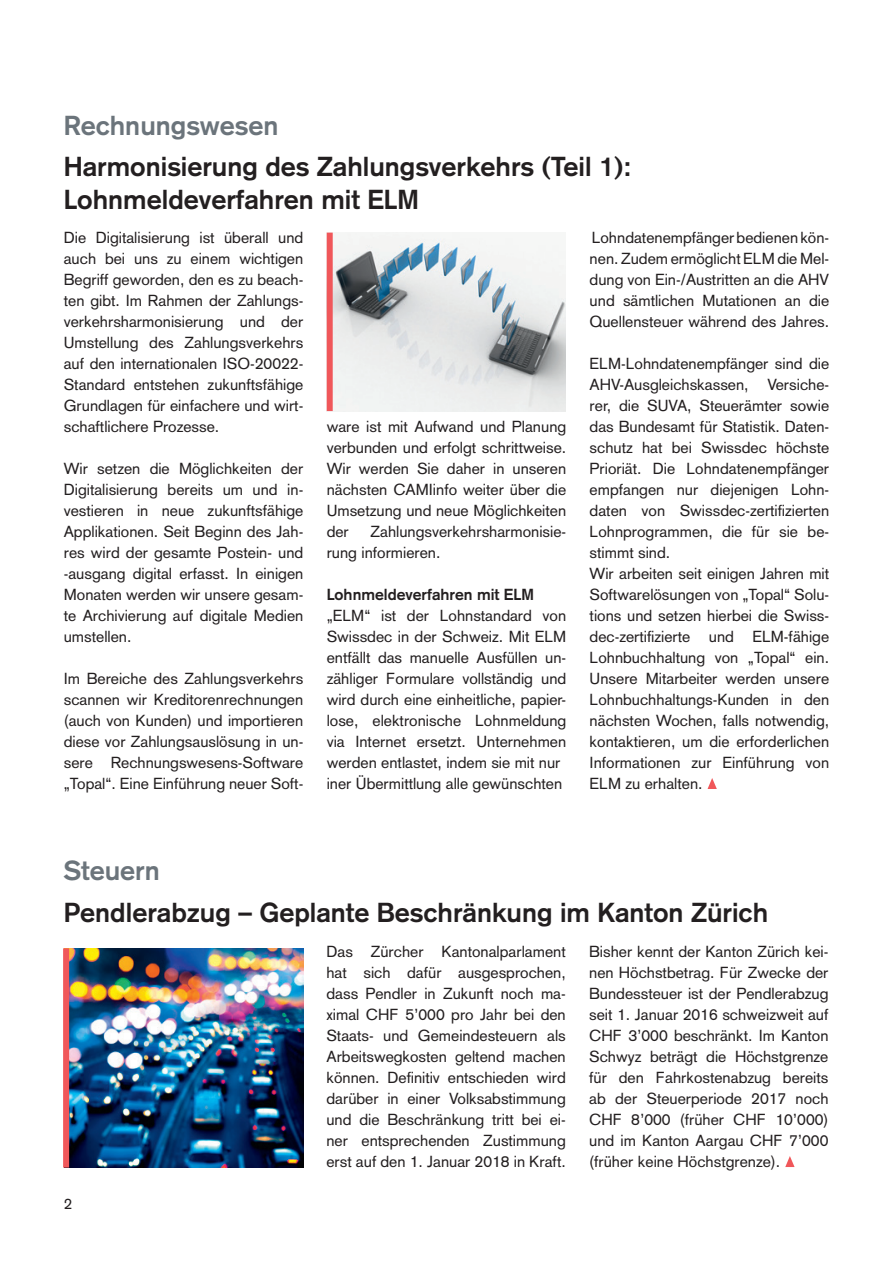
<style>
.page{position:relative;width:893px;height:1263px;background:#fff}
.page>*{position:absolute;margin:0;border:0;box-sizing:border-box;transform-origin:0 0}
.t1{font:700 27px/33px "Akzidenz Grotesk";color:#231f20}
.t2{font:700 27px "Akzidenz Grotesk";color:#6b747b}
.t3{font:15.75px/21px "Akzidenz Grotesk";color:#231f20;text-align:justify}
.t4{font:700 15.75px "Akzidenz Grotesk";color:#231f20}
.t5{font:15px "Akzidenz Grotesk";color:#231f20}
</style>
<div class="page">
<svg style="left:785px;top:1156px;width:9px;height:11px"></svg>
<img style="left:69px;top:948px;width:234px;height:219px">
<div style="left:63px;top:948px;width:6px;height:219px;background:#f0575a"></div>
<svg style="left:707px;top:778px;width:10px;height:11px"></svg>
<img style="left:333px;top:233px;width:233px;height:178px">
<div style="left:327px;top:233px;width:6px;height:178px;background:#f0575a"></div>
<h1 class="t2" style="left:64px;top:109px;width:216px">Rechnungswesen</h1>
<h1 class="t1" style="left:64px;top:150px;width:569px">Harmonisierung des Zahlungsverkehrs (Teil 1):<br>Lohnmeldeverfahren mit ELM</h1>
<p class="t3" style="left:64px;top:227px;width:241px">Die Digitalisierung ist überall und auch bei uns zu einem wichtigen Begriff geworden, den es zu beach&shy;ten gibt. Im Rahmen der Zahlungs&shy;verkehrsharmonisierung und der Umstellung des Zahlungsverkehrs auf den internationalen ISO-20022- Standard entstehen zukunftsfähige Grundlagen für einfachere und wirt&shy;schaftlichere Prozesse.</p>
<p class="t3" style="left:64px;top:458px;width:241px">Wir setzen die Möglichkeiten der Digitalisierung bereits um und in&shy;vestieren in neue zukunftsfähige Applikationen. Seit Beginn des Jah&shy;res wird der gesamte Postein- und -ausgang digital erfasst. In einigen Monaten werden wir unsere gesam&shy;te Archivierung auf digitale Medien umstellen.</p>
<p class="t3" style="left:64px;top:668px;width:241px">Im Bereiche des Zahlungsverkehrs scannen wir Kreditorenrechnungen (auch von Kunden) und importieren diese vor Zahlungsauslösung in un&shy;sere Rechnungswesens-Software „Topal“. Eine Einführung neuer Soft-</p>
<p class="t3" style="left:327px;top:416px;width:241px">ware ist mit Aufwand und Planung verbunden und erfolgt schrittweise.<br>Wir werden Sie daher in unseren nächsten CAMIinfo weiter über die Umsetzung und neue Möglichkeiten der</p>
<p class="t3" style="left:327px;top:521px;width:241px;text-indent:44px">Zahlungsverkehrsharmonisie&shy;rung informieren.</p>
<p class="t4" style="left:327px;top:585px;width:209px">Lohnmeldeverfahren mit ELM</p>
<p class="t3" style="left:327px;top:605px;width:241px;text-align:left">„ELM“ ist der Lohnstandard von Swissdec in der Schweiz. Mit ELM entfällt das manuelle Ausfüllen un&shy;zähliger Formulare vollständig und wird durch eine einheitliche, papier&shy;lose, elektronische Lohnmeldung via Internet ersetzt. Unternehmen werden entlastet, indem sie mit nur iner Übermittlung alle gewünschten</p>
<p class="t3" style="left:590px;top:227px;width:241px">Lohndatenempfänger bedienen kön&shy;nen. Zudem ermöglicht ELM die Mel&shy;dung von Ein-/Austritten an die AHV und sämtlichen Mutationen an die Quellensteuer während des Jahres.</p>
<p class="t3" style="left:590px;top:353px;width:241px;text-align:left">ELM-Lohndatenempfänger sind die<br>AHV-Ausgleichskassen, Versiche&shy;rer, die SUVA, Steuerämter sowie das Bundesamt für Statistik. Daten&shy;schutz hat bei Swissdec höchste<br>Prioriät. Die Lohndatenempfänger empfangen nur diejenigen Lohn&shy;daten von Swissdec-zertifizierten<br>Lohnprogrammen, die für sie be&shy;stimmt sind.<br>Wir arbeiten seit einigen Jahren mit<br>Softwarelösungen von „Topal“ Solu&shy;tions und setzen hierbei die Swiss&shy;dec-zertifizierte und ELM-fähige<br>Lohnbuchhaltung von „Topal“ ein.<br>Unsere Mitarbeiter werden unsere<br>Lohnbuchhaltungs-Kunden in den nächsten Wochen, falls notwendig, kontaktieren, um die erforderlichen<br>Informationen zur Einführung von<br>ELM zu erhalten.</p>
<h1 class="t2" style="left:64px;top:855px;width:98px">Steuern</h1>
<h1 class="t1" style="left:64px;top:895px;width:706px">Pendlerabzug – Geplante Beschränkung im Kanton Zürich</h1>
<p class="t5" style="left:64px;top:1195px;width:10px">2</p>
<p class="t3" style="left:326px;top:941px;width:241px">Das Zürcher Kantonalparlament hat sich dafür ausgesprochen, dass Pendler in Zukunft noch ma&shy;ximal CHF 5’000 pro Jahr bei den Staats- und Gemeindesteuern als Arbeitswegkosten geltend machen können. Definitiv entschieden wird darüber in einer Volksabstimmung und die Beschränkung tritt bei ei&shy;ner entsprechenden Zustimmung erst auf den 1. Januar 2018 in Kraft.</p>
<p class="t3" style="left:589px;top:941px;width:241px">Bisher kennt der Kanton Zürich kei&shy;nen Höchstbetrag. Für Zwecke der Bundessteuer ist der Pendlerabzug seit 1. Januar 2016 schweizweit auf CHF 3’000 beschränkt. Im Kanton Schwyz beträgt die Höchstgrenze für den Fahrkostenabzug bereits ab der Steuerperiode 2017 noch CHF 8’000 (früher CHF 10’000) und im Kanton Aargau CHF 7’000 (früher keine Höchstgrenze).</p>
</div>
